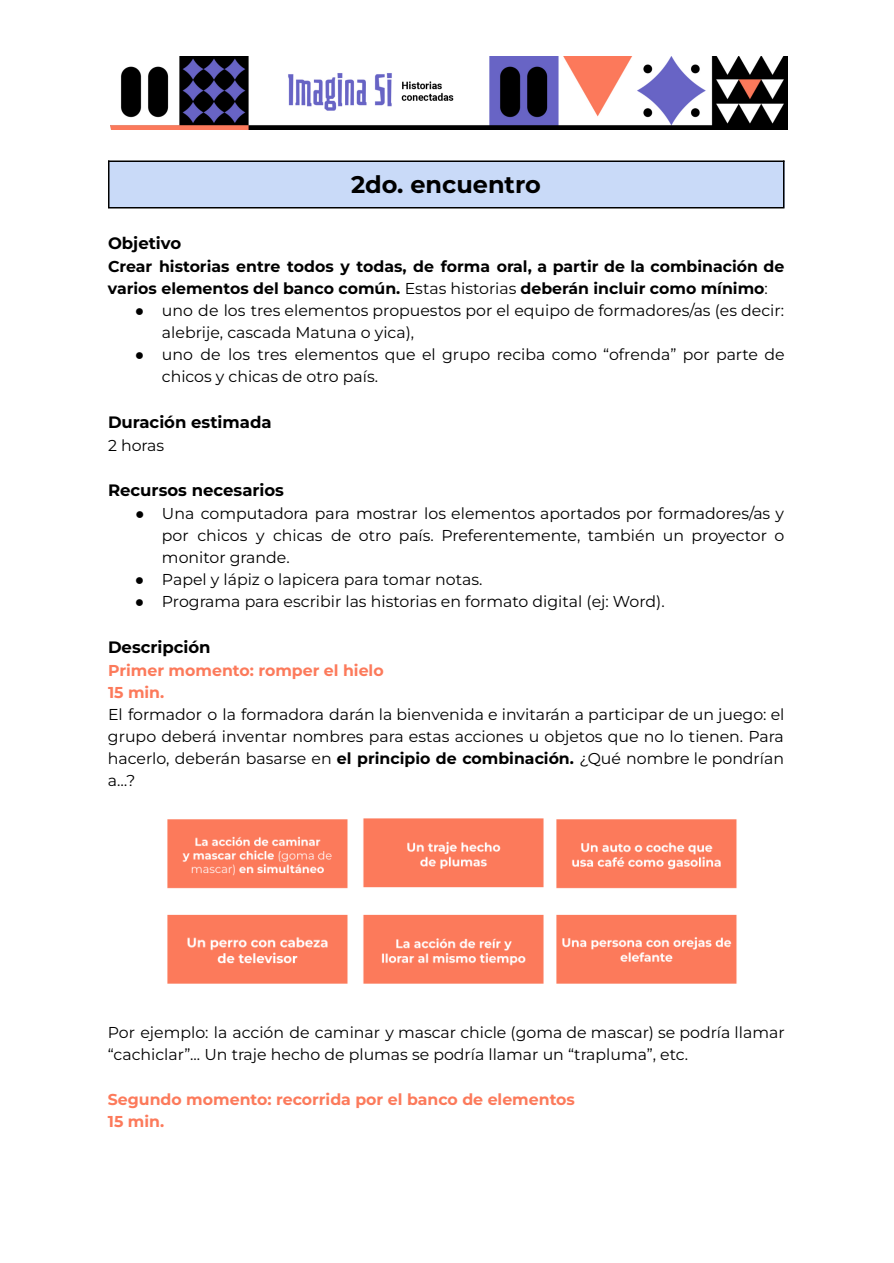
<style>
.page{position:relative;width:894px;height:1263px;background:#fff}
.page>*{position:absolute;margin:0;border:0;box-sizing:border-box;transform-origin:0 0}
.t1{font:700 24px "Montserrat";color:#000}
.t2{font:700 16.5px "Montserrat";color:#000}
.t3{font:15.75px/22px "Montserrat";color:#000}
.t4{font:700 15.75px/22px "Montserrat";color:#000}
.t5{font:700 15.75px/22px "Montserrat";color:#fc7a5b}
.s1{font-weight:400}
.s2{font-family:"Arial";font-weight:700}
.s3{font-family:"Arial"}
.s4{font-weight:700}
</style>
<div class="page">
<div style="left:108px;top:161px;width:676px;height:46px;background:#c9daf8"></div>
<hr style="left:108px;top:161px;width:2px;height:46px;background:#000">
<hr style="left:783px;top:161px;width:1px;height:46px;background:#000">
<hr style="left:108px;top:161px;width:676px;height:1px;background:#000">
<hr style="left:108px;top:207px;width:676px;height:2px;background:#000">
<img style="left:110px;top:56px;width:677px;height:73px">
<img style="left:167px;top:818px;width:570px;height:166px">
<h1 class="t1" style="left:351px;top:169px;width:191px">2do. encuentro</h1>
<p class="t2" style="left:108px;top:233px;width:75px">Objetivo</p>
<p class="t4" style="left:108px;top:255px;width:678px">Crear historias entre todos y todas, de forma oral, a partir de la combinación de varios elementos del banco común. <span class="s1">Estas historias</span> deberán incluir como mínimo<span class="s1">:</span></p>
<p class="t3" style="left:162px;top:299px;width:624px;text-indent:-27px"><span class="s2">●</span> uno de los tres elementos propuestos por el equipo de formadores/as (es decir: alebrije, cascada Matuna o yica),</p>
<p class="t3" style="left:162px;top:343px;width:624px;text-indent:-27px"><span class="s3">●</span> uno de los tres elementos que el grupo reciba como “ofrenda” por parte de chicos y chicas de otro país.</p>
<p class="t2" style="left:108px;top:411px;width:165px">Duración estimada</p>
<p class="t3" style="left:108px;top:434px;width:58px">2 horas</p>
<p class="t2" style="left:108px;top:480px;width:178px">Recursos necesarios</p>
<p class="t3" style="left:162px;top:502px;width:624px;text-align:justify;text-indent:-27px"><span class="s3">●</span> Una computadora para mostrar los elementos aportados por formadores/as y por chicos y chicas de otro país. Preferentemente, también un proyector o monitor grande.</p>
<p class="t3" style="left:135px;top:568px;width:349px"><span class="s3">●</span> Papel y lápiz o lapicera para tomar notas.</p>
<p class="t3" style="left:135px;top:590px;width:531px"><span class="s3">●</span> Programa para escribir las historias en formato digital (ej: Word).</p>
<p class="t2" style="left:108px;top:636px;width:104px">Descripción</p>
<p class="t5" style="left:108px;top:659px;width:277px">Primer momento: romper el hielo<br>15 min.</p>
<p class="t3" style="left:108px;top:703px;width:678px;text-align:justify">El formador o la formadora darán la bienvenida e invitarán a participar de un juego: el grupo deberá inventar nombres para estas acciones u objetos que no lo tienen. Para hacerlo, deberán basarse en <span class="s4">el principio de combinación.</span> ¿Qué nombre le pondrían a…?</p>
<p class="t3" style="left:108px;top:1021px;width:678px">Por ejemplo: la acción de caminar y mascar chicle (goma de mascar) se podría llamar “cachiclar”... Un traje hecho de plumas se podría llamar un “trapluma”, etc.</p>
<p class="t5" style="left:108px;top:1088px;width:469px">Segundo momento: recorrida por el banco de elementos<br>15 min.</p>
</div>
